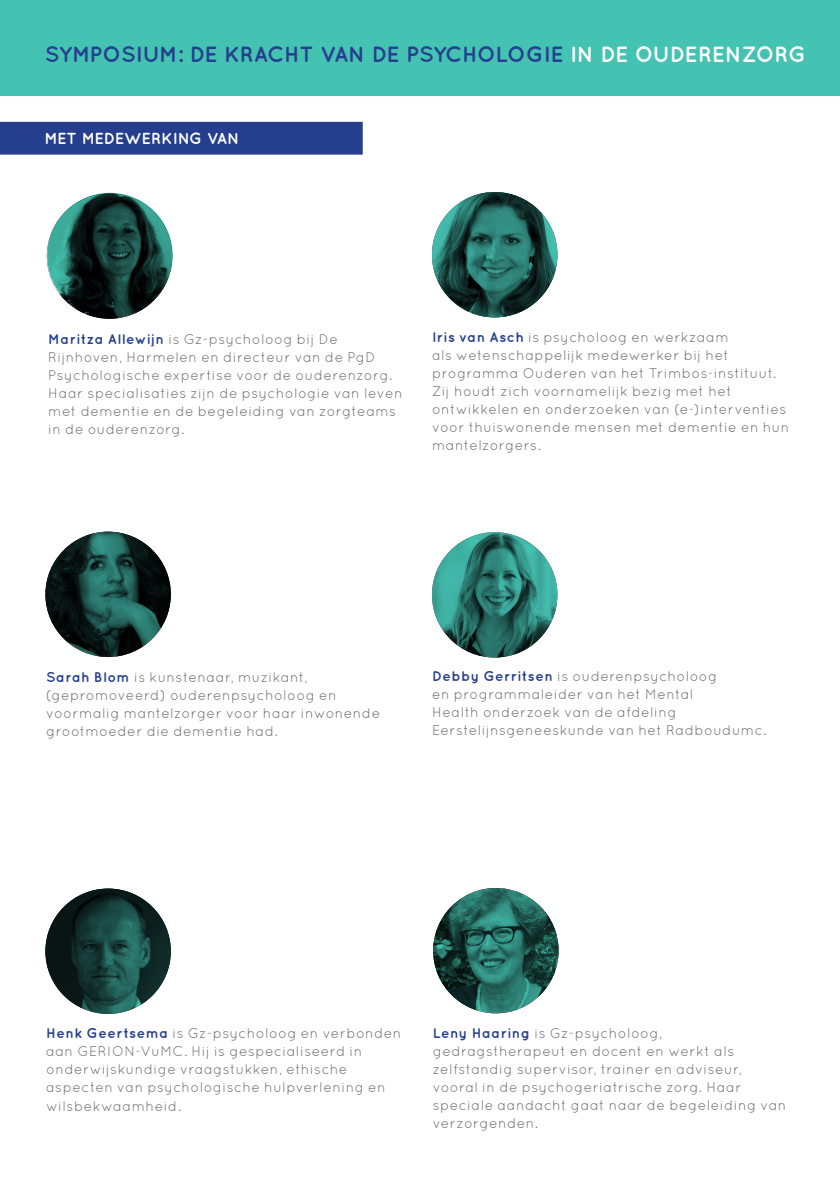
<style>
.page{position:relative;width:840px;height:1191px;background:#fff}
.page>*{position:absolute;margin:0;border:0;box-sizing:border-box;transform-origin:0 0}
.t1{font:700 22px "Quicksand";color:#253f8e}
.t2{font:700 16px "Quicksand";color:#fff}
.t3{font:14px/18px "Quicksand";letter-spacing:.03em;color:#6c6d70}
.s1{color:#fff}
.s2{font-weight:700;color:#253f8e}
</style>
<div class="page">
<div style="left:0;top:122px;width:362px;height:33px;background:#253f8e"></div>
<div style="left:0;top:0;width:839px;height:96px;background:#44c2b2"></div>
<svg style="left:433px;top:888px;width:125px;height:125px;background:#225f56"></svg>
<svg style="left:47px;top:193px;width:125px;height:125px;background:#17403a"></svg>
<img style="left:432px;top:192px;width:125px;height:125px">
<svg style="left:432px;top:192px;width:125px;height:125px;background:#205b54"></svg>
<img style="left:45px;top:552px;width:126px;height:105px">
<svg style="left:45px;top:531px;width:126px;height:126px;background:#153733"></svg>
<img style="left:432px;top:532px;width:125px;height:125px">
<svg style="left:432px;top:532px;width:125px;height:125px;background:#2d7e75"></svg>
<svg style="left:45px;top:888px;width:126px;height:126px;background:#163935"></svg>
<p class="t1" style="left:45px;top:41px;width:762px">SYMPOSIUM: DE KRACHT VAN DE PSYCHOLOGIE <span class="s1">IN DE OUDERENZORG</span></p>
<p class="t2" style="left:44px;top:129px;width:197px">MET MEDEWERKING VAN</p>
<p class="t3" style="left:48px;top:329px;width:356px"><span class="s2">Maritza Allewijn</span> is Gz-psycholoog bij De Rijnhoven, Harmelen en directeur van de PgD Psychologische expertise voor de ouderenzorg.<br>Haar specialisaties zijn de psychologie van leven met dementie en de begeleiding van zorgteams in de ouderenzorg.</p>
<p class="t3" style="left:432px;top:328px;width:359px"><span class="s2">Iris van Asch</span> is psycholoog en werkzaam<br>als wetenschappelijk medewerker bij het programma Ouderen van het Trimbos-instituut.<br>Zij houdt zich voornamelijk bezig met het ontwikkelen en onderzoeken van (e-)interventies voor thuiswonende mensen met dementie en hun mantelzorgers.</p>
<p class="t3" style="left:46px;top:667px;width:335px"><span class="s2">Sarah Blom</span> is kunstenaar, muzikant, (gepromoveerd) ouderenpsycholoog en voormalig mantelzorger voor haar inwonende grootmoeder die dementie had.</p>
<p class="t3" style="left:432px;top:667px;width:335px"><span class="s2">Debby Gerritsen</span> is ouderenpsycholoog<br>en programmaleider van het Mental<br>Health onderzoek van de afdeling Eerstelijnsgeneeskunde van het Radboudumc.</p>
<p class="t3" style="left:46px;top:1024px;width:357px"><span class="s2">Henk Geertsema</span> is Gz-psycholoog en verbonden aan GERION-VuMC. Hij is gespecialiseerd in onderwijskundige vraagstukken, ethische aspecten van psychologische hulpverlening en wilsbekwaamheid.</p>
<p class="t3" style="left:432px;top:1024px;width:355px"><span class="s2">Leny Haaring</span> is Gz-psycholoog, gedragstherapeut en docent en werkt als zelfstandig supervisor, trainer en adviseur, vooral in de psychogeriatrische zorg. Haar speciale aandacht gaat naar de begeleiding van verzorgenden.</p>
</div>
